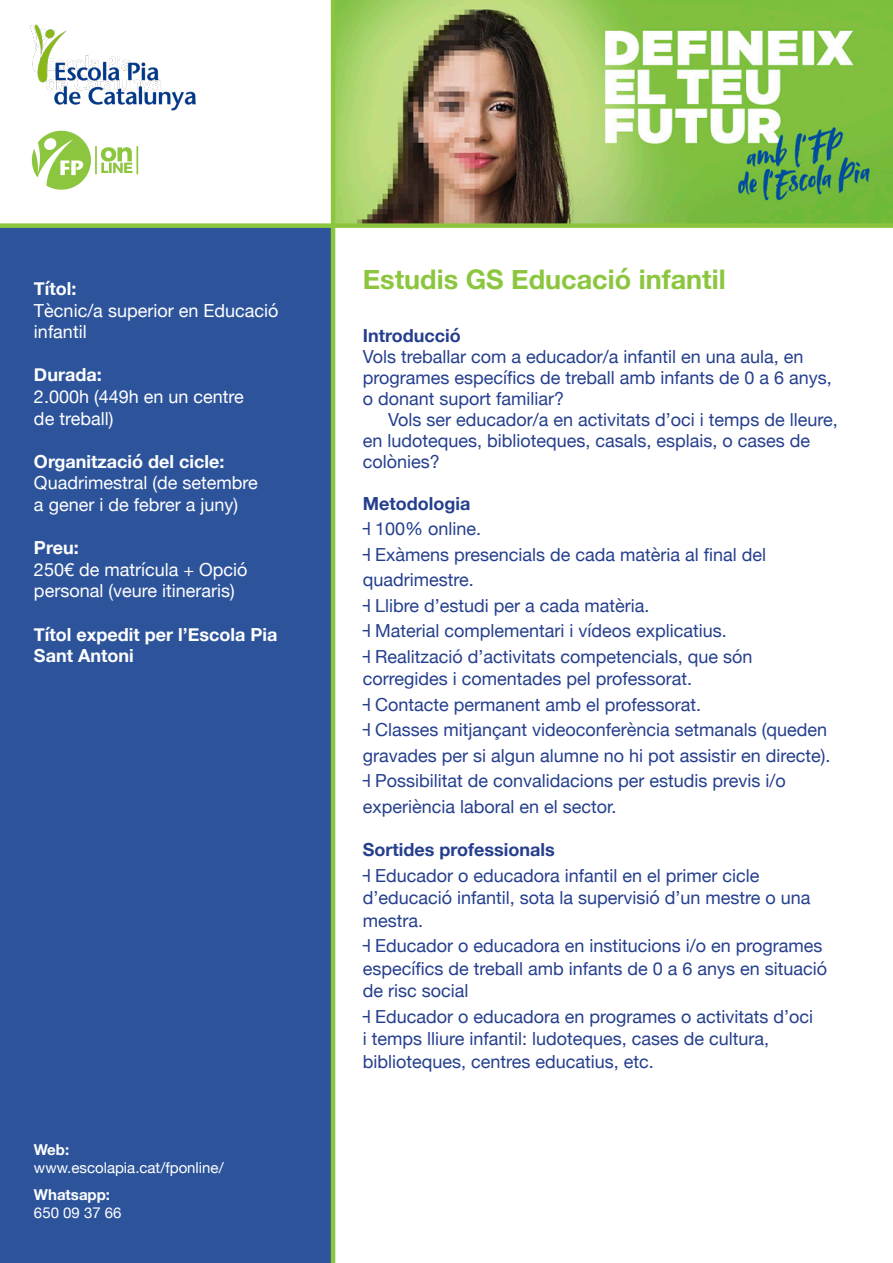
<style>
.page{position:relative;width:893px;height:1263px;background:#fff}
.page>*{position:absolute;margin:0;border:0;box-sizing:border-box;transform-origin:0 0}
.t1{font:700 27px "Helvetica Neue";color:#8bc63e}
.t2{font:18px/25.5px "Helvetica Neue";color:#253f8e}
.t3{font:18px/21.6px "Helvetica Neue";color:#fff}
.t4{font:700 18px/21.6px "Helvetica Neue";color:#fff}
.t5{font:700 18px "Helvetica Neue";color:#253f8e}
.t6{font:15px "Helvetica Neue";color:#fff}
.t7{font:700 15px "Helvetica Neue";color:#fff}
</style>
<div class="page">
<img style="left:335px;top:0;width:558px;height:223px">
<div style="left:0;top:227px;width:331px;height:1036px;background:#2d549b"></div>
<svg style="left:32px;top:131px;width:106px;height:59px"></svg>
<hr style="left:331px;top:0;width:4px;height:1263px;background:#8bc63e">
<div style="left:0;top:223px;width:893px;height:5px;background:#8bc63e"></div>
<img style="left:30px;top:24px;width:166px;height:87px">
<p class="t4" style="left:34px;top:278px;width:44px">Títol:</p>
<p class="t3" style="left:34px;top:300px;width:246px">Tècnic/a superior en Educació infantil</p>
<p class="t4" style="left:34px;top:365px;width:69px">Durada:</p>
<p class="t3" style="left:34px;top:387px;width:211px">2.000h (449h en un centre de treball)</p>
<p class="t4" style="left:34px;top:451px;width:192px">Organització del cicle:</p>
<p class="t3" style="left:34px;top:473px;width:225px">Quadrimestral (de setembre a gener i de febrer a juny)</p>
<p class="t4" style="left:34px;top:537px;width:46px">Preu:</p>
<p class="t3" style="left:34px;top:560px;width:215px">250€ de matrícula + Opció personal (veure itineraris)</p>
<p class="t4" style="left:34px;top:624px;width:245px">Títol expedit per l’Escola Pia<br>Sant Antoni</p>
<p class="t7" style="left:34px;top:1138px;width:37px">Web:</p>
<p class="t6" style="left:34px;top:1157px;width:191px">www.escolapia.cat/fponline/</p>
<p class="t7" style="left:34px;top:1183px;width:78px">Whatsapp:</p>
<p class="t6" style="left:34px;top:1202px;width:89px">650 09 37 66</p>
<h1 class="t1" style="left:363px;top:258px;width:364px">Estudis GS Educació infantil</h1>
<p class="t5" style="left:363px;top:321px;width:99px">Introducció</p>
<p class="t2" style="left:363px;top:347px;width:471px;line-height:21px">Vols treballar com a educador/a infantil en una aula, en programes específics de treball amb infants de 0 a 6 anys, o donant suport familiar?</p>
<p class="t2" style="left:363px;top:410px;width:476px;line-height:21px;text-indent:26px">Vols ser educador/a en activitats d’oci i temps de lleure, en ludoteques, biblioteques, casals, esplais, o cases de colònies?</p>
<p class="t5" style="left:363px;top:489px;width:109px">Metodologia</p>
<p class="t2" style="left:363px;top:517px;width:405px">˧ 100% online.<br>˧ Exàmens presencials de cada matèria al final del quadrimestre.<br>˧ Llibre d’estudi per a cada matèria.<br>˧ Material complementari i vídeos explicatius.<br>˧ Realització d’activitats competencials, que són</p>
<p class="t2" style="left:363px;top:667px;width:469px">corregides i comentades pel professorat.<br>˧ Contacte permanent amb el professorat.<br>˧ Classes mitjançant videoconferència setmanals (queden gravades per si algun alumne no hi pot assistir en directe). ˧ Possibilitat de convalidacions per estudis previs i/o experiència laboral en el sector.</p>
<p class="t5" style="left:363px;top:836px;width:193px">Sortides professionals</p>
<p class="t2" style="left:363px;top:865px;width:449px;line-height:22.5px">˧ Educador o educadora infantil en el primer cicle d’educació infantil, sota la supervisió d’un mestre o una mestra.</p>
<p class="t2" style="left:363px;top:936px;width:466px;line-height:22.5px">˧ Educador o educadora en institucions i/o en programes específics de treball amb infants de 0 a 6 anys en situació de risc social</p>
<p class="t2" style="left:363px;top:1006px;width:452px;line-height:22.5px">˧ Educador o educadora en programes o activitats d’oci i temps lliure infantil: ludoteques, cases de cultura, biblioteques, centres educatius, etc.</p>
</div>
